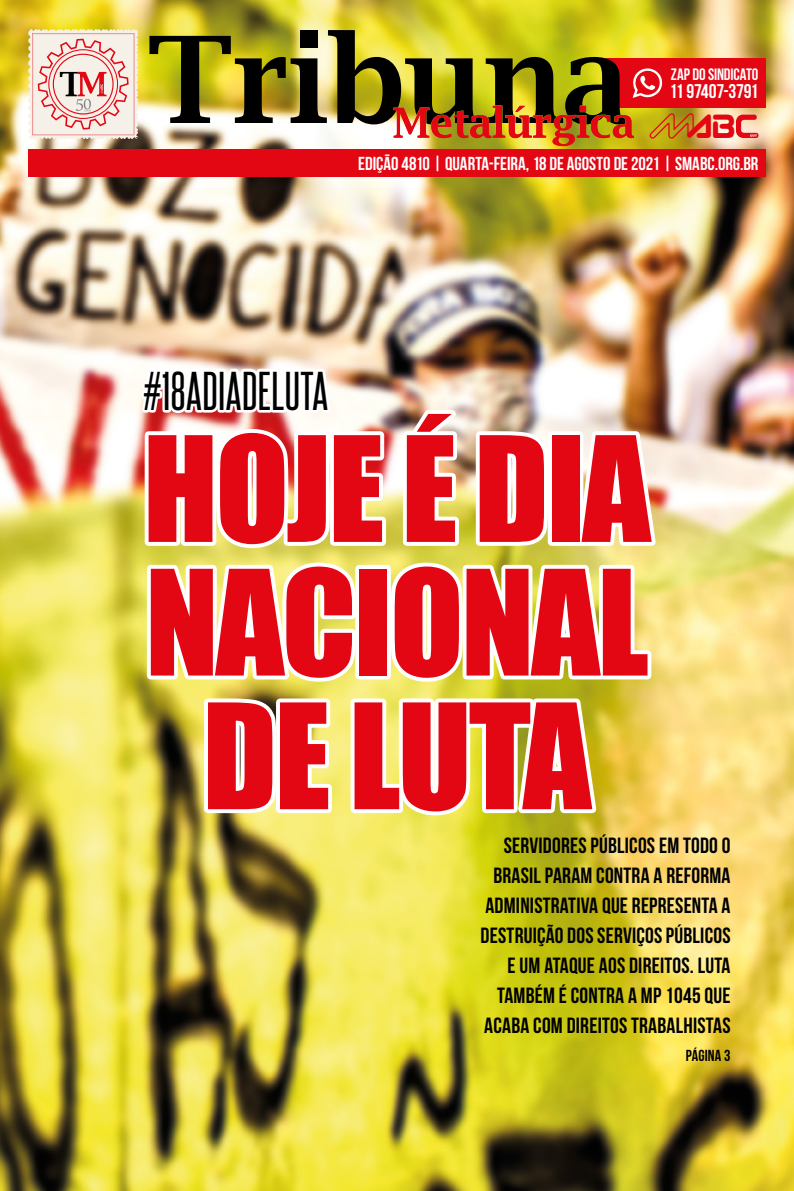
<style>
.page{position:relative;width:794px;height:1191px;background:#fff}
.page>*{position:absolute;margin:0;border:0;box-sizing:border-box;transform-origin:0 0}
.t1{font:135px/133.6px "Impact";letter-spacing:-.02em;color:#e30613;text-align:center}
.t2{font:47px "Steelfish Rg";letter-spacing:.01em;color:#000}
.t3{font:34.2px "Subatomic Tsoonami";color:#e30613}
.t4{font:22px/30px "Bebas Neue";letter-spacing:.01em;color:#000;text-align:right}
.t5{font:19.8px "Bebas Neue";letter-spacing:-.01em;color:#fff}
.t6{font:18.8px "Bebas Neue";letter-spacing:-.005em;color:#fff}
.t7{font:16.5px "Bebas Neue";letter-spacing:-.005em;color:#fff}
.t8{font:16px "Bebas Neue";letter-spacing:.01em;color:#000}
</style>
<div class="page">
<img style="left:0;top:0;width:794px;height:1191px">
<div style="left:605px;top:59px;width:160px;height:49px;background:#e30613"></div>
<img style="left:149px;top:30px;width:545px;height:116px">
<svg style="left:736px;top:115px;width:22px;height:23px"></svg>
<div style="left:28px;top:149px;width:737px;height:27px;background:#e30613"></div>
<svg style="left:28px;top:29px;width:110px;height:110px;background:#edccc3"></svg>
<img style="left:139px;top:335px;width:522px;height:485px">
<p class="t7" style="left:671px;top:66px;width:89px">ZAP DO SINDICATO</p>
<p class="t5" style="left:669px;top:80px;width:91px">11 97407-3791</p>
<h3 class="t3" style="left:688px;top:106px;width:52px">AB</h3>
<p class="t6" style="left:358px;top:153px;width:402px">EDIÇÃO 4810 | QUARTA-FEIRA, 18 DE AGOSTO DE 2021 | SMABC.ORG.BR</p>
<h2 class="t2" style="left:143px;top:362px;width:187px">#18ADIADELUTA</h2>
<h1 class="t1" style="left:143px;top:418px;width:509px">HOJE É DIA<br>NACIONAL<br>DE LUTA</h1>
<p class="t4" style="left:480px;top:830px;width:251px">SERVIDORES PÚBLICOS EM TODO O<br>BRASIL PARAM CONTRA A REFORMA<br>ADMINISTRATIVA QUE REPRESENTA A<br>DESTRUIÇÃO DOS SERVIÇOS PÚBLICOS<br>E UM ATAQUE AOS DIREITOS. LUTA<br>TAMBÉM É CONTRA A MP 1045 QUE<br>ACABA COM DIREITOS TRABALHISTAS</p>
<p class="t8" style="left:686px;top:1046px;width:46px">PÁGINA 3</p>
</div>
